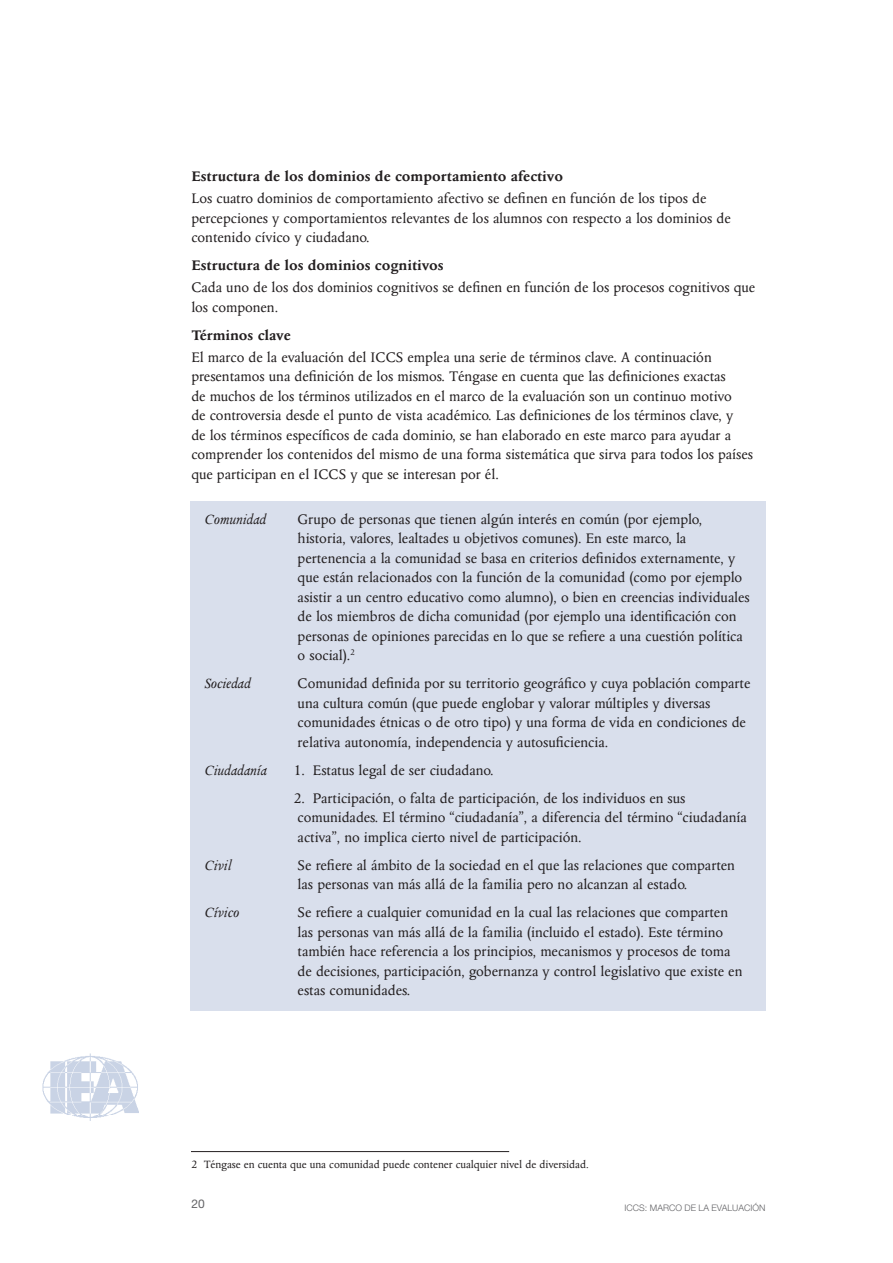
<style>
.page{position:relative;width:893px;height:1263px;background:#fff}
.page>*{position:absolute;margin:0;border:0;box-sizing:border-box;transform-origin:0 0}
.Boxed{font:15.75px/19.5px "Columbus MT Pro";color:#231f20}
.Body_text{font:15.75px/19.5px "Columbus MT Pro";color:#231f20}
.Head_4{font:700 15.75px "Columbus MT Pro";color:#231f20}
.Boxed-2{font:italic 15.75px "Columbus MT Pro";color:#231f20}
.Footnote{font:12px "Columbus MT Pro";color:#231f20}
.t1{font:12px "Helvetica Neue LT Std";color:#636366}
.t2{font:300 9px "Helvetica Neue LT Std";color:#636366}
</style>
<div class="page">
<img style="left:43px;top:1053px;width:95px;height:67px">
<div style="left:190px;top:501px;width:575px;height:510px;background:#d9dfec"></div>
<hr style="left:191px;top:1151px;width:318px;height:1px;background:#231f20">
<p class="Head_4" style="left:191px;top:168px;width:373px">Estructura de los dominios de comportamiento afectivo</p>
<p class="Body_text" style="left:191px;top:189px;width:541px">Los cuatro dominios de comportamiento afectivo se definen en función de los tipos de percepciones y comportamientos relevantes de los alumnos con respecto a los dominios de contenido cívico y ciudadano.</p>
<p class="Head_4" style="left:191px;top:257px;width:254px">Estructura de los dominios cognitivos</p>
<p class="Body_text" style="left:191px;top:278px;width:565px">Cada uno de los dos dominios cognitivos se definen en función de los procesos cognitivos que los componen.</p>
<p class="Head_4" style="left:191px;top:326px;width:101px">Términos clave</p>
<p class="Body_text" style="left:191px;top:347px;width:563px">El marco de la evaluación del ICCS emplea una serie de términos clave. A continuación presentamos una definición de los mismos. Téngase en cuenta que las definiciones exactas<br>de muchos de los términos utilizados en el marco de la evaluación son un continuo motivo<br>de controversia desde el punto de vista académico. Las definiciones de los términos clave, y<br>de los términos específicos de cada dominio, se han elaborado en este marco para ayudar a comprender los contenidos del mismo de una forma sistemática que sirva para todos los países que participan en el ICCS y que se interesan por él.</p>
<p class="Boxed-2" style="left:204px;top:511px;width:63px">Comunidad</p>
<p class="Boxed" style="left:298px;top:509px;width:454px">Grupo de personas que tienen algún interés en común (por ejemplo, historia, valores, lealtades u objetivos comunes). En este marco, la pertenencia a la comunidad se basa en criterios definidos externamente, y que están relacionados con la función de la comunidad (como por ejemplo asistir a un centro educativo como alumno), o bien en creencias individuales de los miembros de dicha comunidad (por ejemplo una identificación con personas de opiniones parecidas en lo que se refiere a una cuestión política o social).<sup>2</sup></p>
<p class="Boxed-2" style="left:204px;top:676px;width:47px">Sociedad</p>
<p class="Boxed" style="left:298px;top:674px;width:454px">Comunidad definida por su territorio geográfico y cuya población comparte una cultura común (que puede englobar y valorar múltiples y diversas comunidades étnicas o de otro tipo) y una forma de vida en condiciones de relativa autonomía, independencia y autosuficiencia.</p>
<p class="Boxed-2" style="left:204px;top:762px;width:64px">Ciudadanía</p>
<p class="Boxed" style="left:293px;top:760px;width:202px">1. Estatus legal de ser ciudadano.</p>
<p class="Boxed" style="left:293px;top:788px;width:455px">2. Participación, o falta de participación, de los individuos en sus comunidades. El término “ciudadanía”, a diferencia del término “ciudadanía activa”, no implica cierto nivel de participación.</p>
<p class="Boxed-2" style="left:204px;top:857px;width:28px">Civil</p>
<p class="Boxed" style="left:298px;top:855px;width:439px">Se refiere al ámbito de la sociedad en el que las relaciones que comparten las personas van más allá de la familia pero no alcanzan al estado.</p>
<p class="Boxed-2" style="left:204px;top:905px;width:36px">Cívico</p>
<p class="Boxed" style="left:298px;top:903px;width:446px">Se refiere a cualquier comunidad en la cual las relaciones que comparten las personas van más allá de la familia (incluido el estado). Este término también hace referencia a los principios, mecanismos y procesos de toma de decisiones, participación, gobernanza y control legislativo que existe en estas comunidades.</p>
<p class="Footnote" style="left:191px;top:1158px;width:399px">2 Téngase en cuenta que una comunidad puede contener cualquier nivel de diversidad.</p>
<p class="t1" style="left:191px;top:1196px;width:15px">20</p>
<p class="t2" style="left:624px;top:1202px;width:142px">ICCS: MARCO DE LA EVALUACIÓN</p>
</div>
